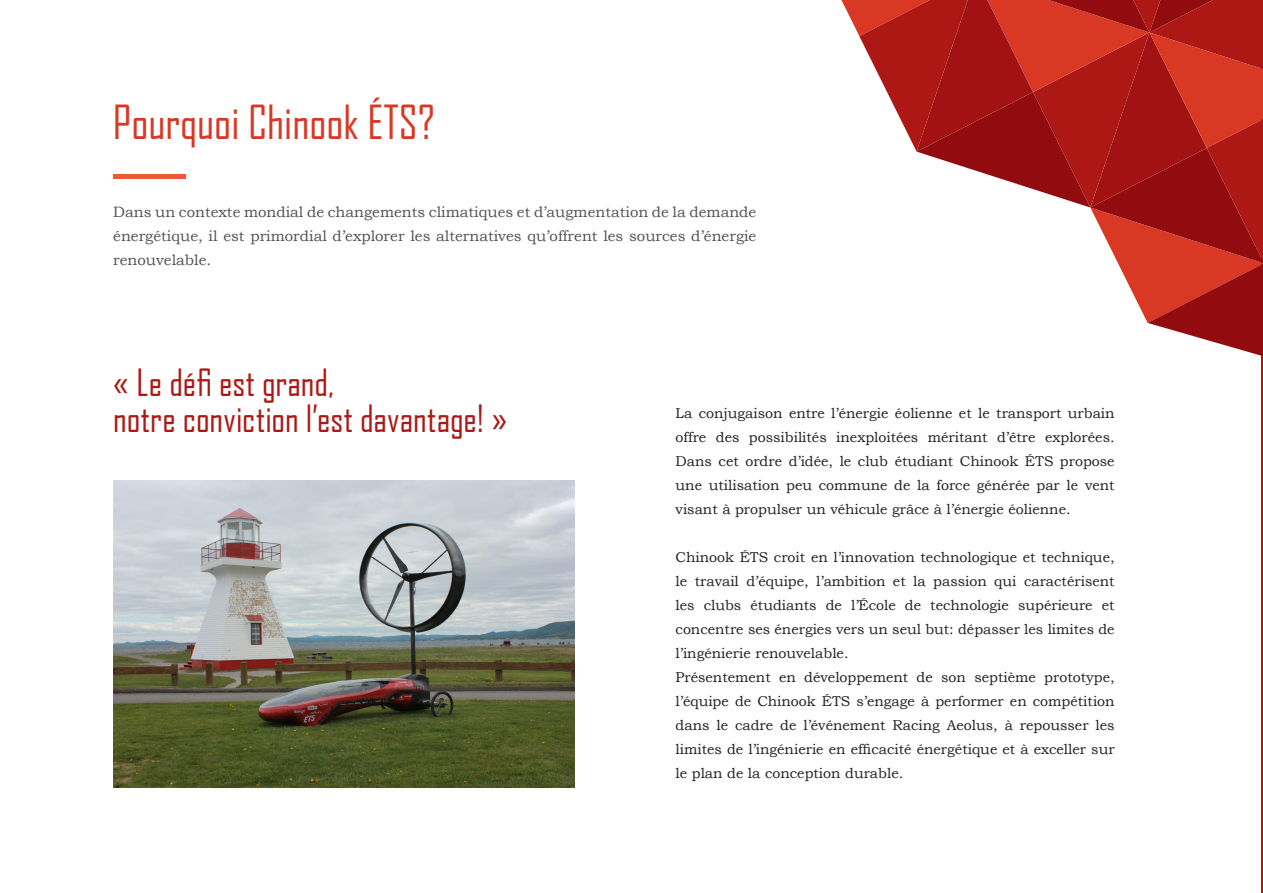
<style>
.page{position:relative;width:1263px;height:893px;background:#fff}
.page>*{position:absolute;margin:0;border:0;box-sizing:border-box;transform-origin:0 0}
.texte_de_couverture{font:45px "Agency FB";color:#d93824}
.sous_titre{font:36px/36px "Agency FB";color:#ad1814}
.t1{font:15px/24px "Bookman Old Style";color:#515251;text-align:justify}
.t2{font:14.25px/24px "Bookman Old Style";color:#231f20;text-align:justify}
</style>
<div class="page">
<hr style="left:1262px;top:0;width:1px;height:893px;background:#ad1814">
<div style="left:113px;top:174px;width:72px;height:5px;background:#f05937"></div>
<svg style="left:841px;top:0;width:422px;height:356px"></svg>
<img style="left:113px;top:480px;width:461px;height:308px">
<p class="texte_de_couverture" style="left:113px;top:95px;width:323px">Pourquoi Chinook ÉTS?</p>
<p class="t1" style="left:113px;top:200px;width:645px">Dans un contexte mondial de changements climatiques et d’augmentation de la demande énergétique, il est primordial d’explorer les alternatives qu’offrent les sources d’énergie renouvelable.</p>
<p class="sous_titre" style="left:113px;top:364px;width:395px">« Le défi est grand,<br>notre conviction l’est davantage! »</p>
<p class="t2" style="left:676px;top:401px;width:441px">La conjugaison entre l’énergie éolienne et le transport urbain offre des possibilités inexploitées méritant d’être explorées.<br>Dans cet ordre d’idée, le club étudiant Chinook ÉTS propose une utilisation peu commune de la force générée par le vent visant à propulser un véhicule grâce à l’énergie éolienne.</p>
<p class="t2" style="left:676px;top:545px;width:441px">Chinook ÉTS croit en l’innovation technologique et technique, le travail d’équipe, l’ambition et la passion qui caractérisent les clubs étudiants de l’École de technologie supérieure et concentre ses énergies vers un seul but: dépasser les limites de l’ingénierie renouvelable.</p>
<p class="t2" style="left:676px;top:665px;width:441px">Présentement en développement de son septième prototype, l’équipe de Chinook ÉTS s’engage à performer en compétition dans le cadre de l’événement Racing Aeolus, à repousser les limites de l’ingénierie en efficacité énergétique et à exceller sur le plan de la conception durable.</p>
</div>
